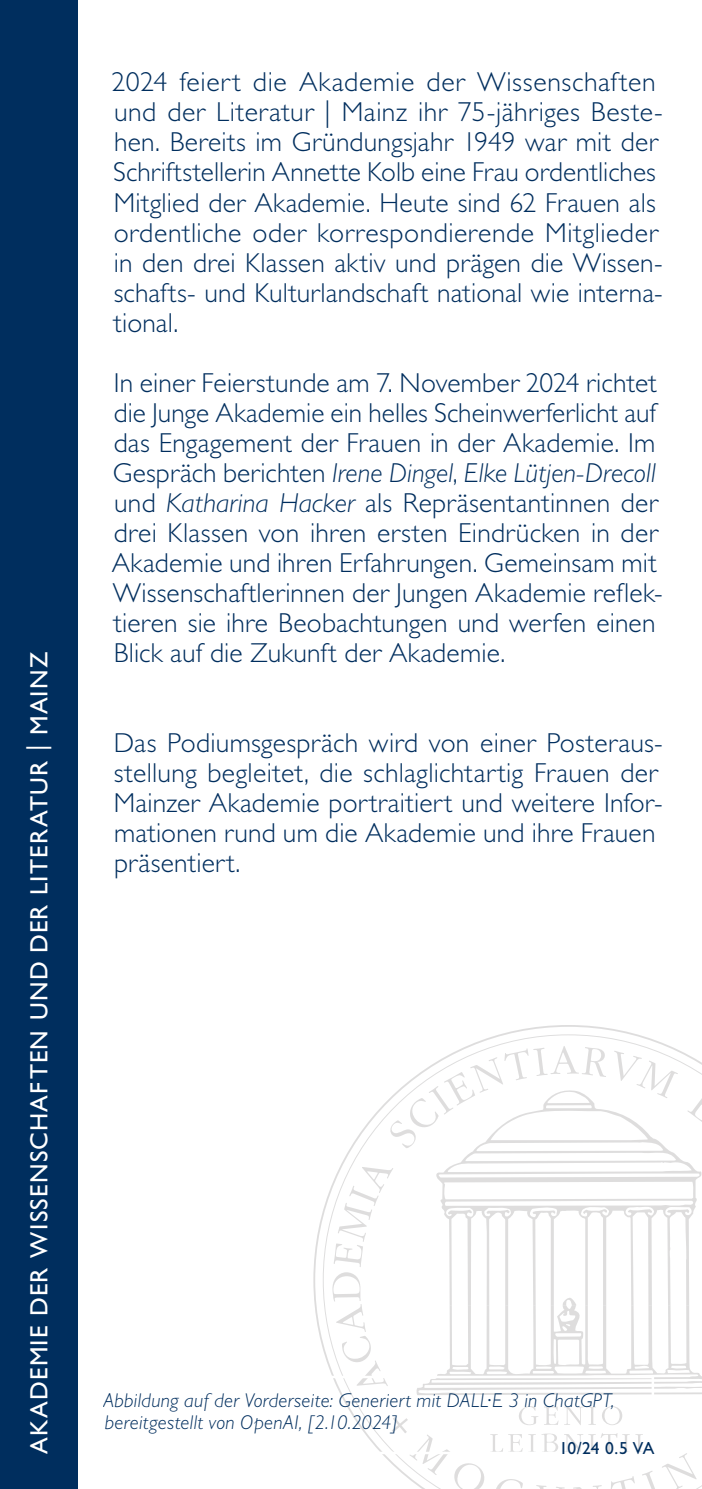
<style>
.page{position:relative;width:702px;height:1489px;background:#fff}
.page>*{position:absolute;margin:0;border:0;box-sizing:border-box;transform-origin:0 0}
.Body_Abstand_nach{font:300 27.5px/30px "Gill Sans Std";letter-spacing:.01em;color:#002e5e}
.t1{font:25px "Gill Sans Std";letter-spacing:.05em;color:#fff}
.Identifizierung{font:italic 300 20px "Gill Sans Std";letter-spacing:.015em;color:#002e5e}
.Identifizierung-2{font:17.5px "Gill Sans Std";color:#002e5e}
.s1{font-style:italic}
</style>
<div class="page">
<div style="left:0;top:0;width:78px;height:1488px;background:#002e5e"></div>
<svg style="left:323px;top:1034px;width:379px;height:454px"></svg>
<p class="t1" style="left:25px;top:1453px;width:803px;rotate:-90deg">AKADEMIE DER WISSENSCHAFTEN UND DER LITERATUR | MAINZ</p>
<p class="Body_Abstand_nach" style="left:112px;top:67px;width:552px">2024 feiert die Akademie der Wissenschaften und der Literatur | Mainz ihr 75-jähriges Beste&shy;hen. Bereits im Gründungsjahr 1949 war mit der Schriftstellerin Annette Kolb eine Frau ordentliches Mitglied der Akademie. Heute sind 62 Frauen als ordentliche oder korrespondierende Mitglieder in den drei Klassen aktiv und prägen die Wissen&shy;schafts- und Kulturlandschaft national wie interna&shy;tional.</p>
<p class="Body_Abstand_nach" style="left:112px;top:367px;width:552px">In einer Feierstunde am 7. November 2024 richtet die Junge Akademie ein helles Scheinwerferlicht auf das Engagement der Frauen in der Akademie. Im Gespräch berichten <span class="s1">Irene Dingel</span>, <span class="s1">Elke Lütjen-Drecoll </span>und <span class="s1">Katharina Hacker</span> als Repräsentantinnen der drei Klassen von ihren ersten Eindrücken in der Akademie und ihren Erfahrungen. Gemeinsam mit Wissenschaftlerinnen der Jungen Akademie reflek&shy;tieren sie ihre Beobachtungen und werfen einen Blick auf die Zukunft der Akademie.</p>
<p class="Body_Abstand_nach" style="left:114px;top:727px;width:550px">Das Podiumsgespräch wird von einer Posteraus&shy;stellung begleitet, die schlaglichtartig Frauen der Mainzer Akademie portraitiert und weitere Infor&shy;mationen rund um die Akademie und ihre Frauen präsentiert.</p>
<p class="Identifizierung" style="left:103px;top:1388px;width:512px">Abbildung auf der Vorderseite: Generiert mit DALL·E 3 in ChatGPT,</p>
<p class="Identifizierung" style="left:105px;top:1411px;width:294px">bereitgestellt von OpenAI, [2.10.2024]</p>
<p class="Identifizierung-2" style="left:559px;top:1438px;width:97px">10/24 0.5 VA</p>
</div>
